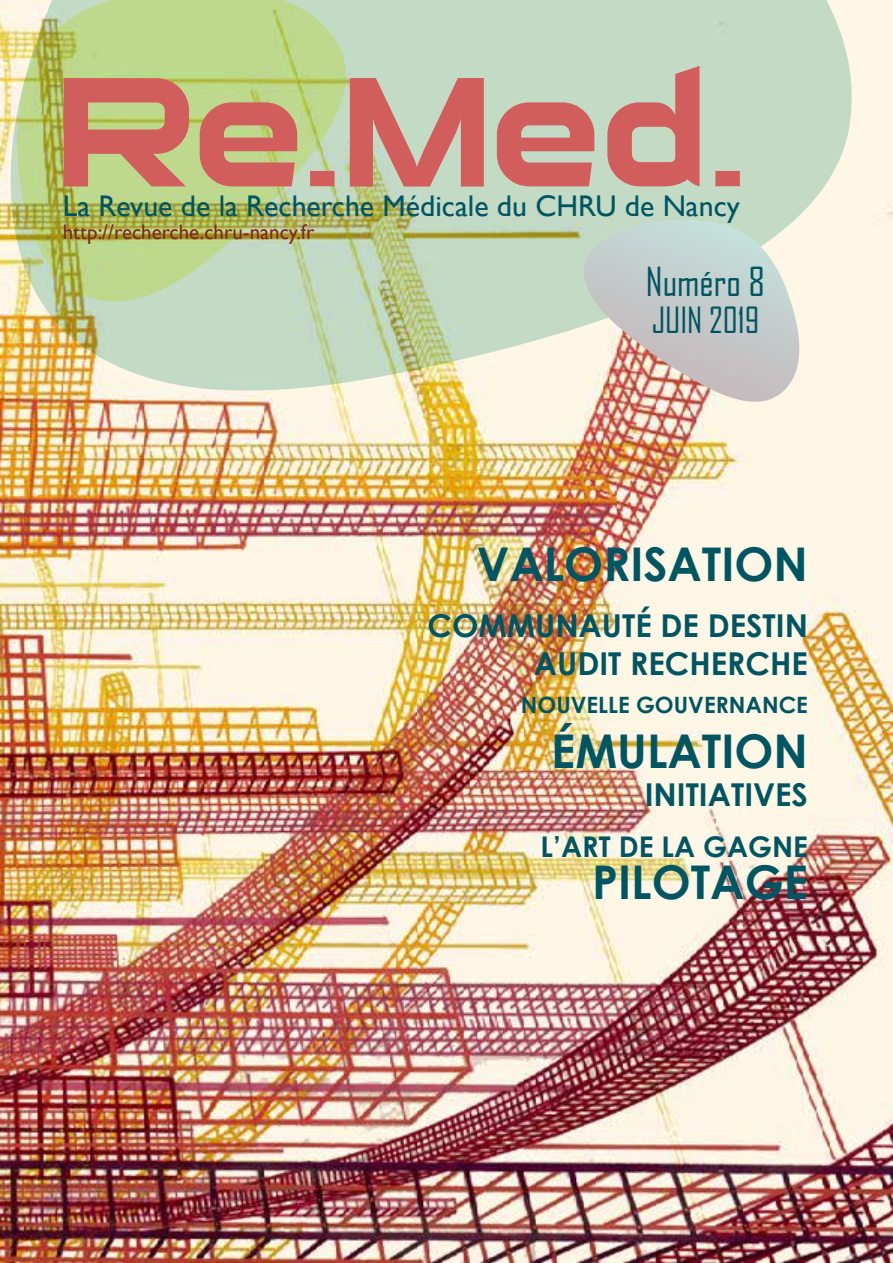
<style>
.page{position:relative;width:893px;height:1263px;background:#fff}
.page>*{position:absolute;margin:0;border:0;box-sizing:border-box;transform-origin:0 0}
.t1{font:700 46.5px "Century Gothic";color:#005563}
.t2{font:38.4px "Agency FB";color:#005563}
.t3{font:34.65px "Agency FB";color:#005563}
.t4{font:700 31.5px/37.8px "Century Gothic";color:#005563;text-align:right}
.t5{font:29.85px "Gill Sans";color:#005563}
.t6{font:700 28.5px "Century Gothic";color:#005563}
.t7{font:700 22.5px "Century Gothic";color:#005563}
.t8{font:21px "Gill Sans";color:#812526}
</style>
<div class="page">
<img style="left:0;top:0;width:893px;height:1263px">
<svg style="left:3px;top:0;width:858px;height:396px;background:#cfdbbf"></svg>
<svg style="left:15px;top:0;width:337px;height:306px;background:#bcce8b"></svg>
<svg style="left:64px;top:66px;width:676px;height:121px;background:#c8a088"></svg>
<svg style="left:580px;top:220px;width:221px;height:185px;background:#cecdc6"></svg>
<p class="t5" style="left:63px;top:189px;width:679px">La Revue de la Recherche Médicale du CHRU de Nancy</p>
<p class="t8" style="left:63px;top:220px;width:253px">http://recherche.chru-nancy.fr</p>
<p class="t2" style="left:646px;top:259px;width:121px">Numéro 8</p>
<p class="t3" style="left:652px;top:299px;width:109px">JUIN 2019</p>
<h1 class="t1" style="left:477px;top:529px;width:333px">VALORISATION</h1>
<p class="t4" style="left:427px;top:605px;width:382px">COMMUNAUTÉ DE DESTIN<br>AUDIT RECHERCHE</p>
<p class="t7" style="left:521px;top:687px;width:289px">NOUVELLE GOUVERNANCE</p>
<h1 class="t1" style="left:551px;top:716px;width:258px">ÉMULATION</h1>
<p class="t4" style="left:645px;top:774px;width:165px">INITIATIVES</p>
<p class="t6" style="left:541px;top:825px;width:269px">L’ART DE LA GAGNE</p>
<h1 class="t1" style="left:592px;top:847px;width:217px">PILOTAGE</h1>
</div>
